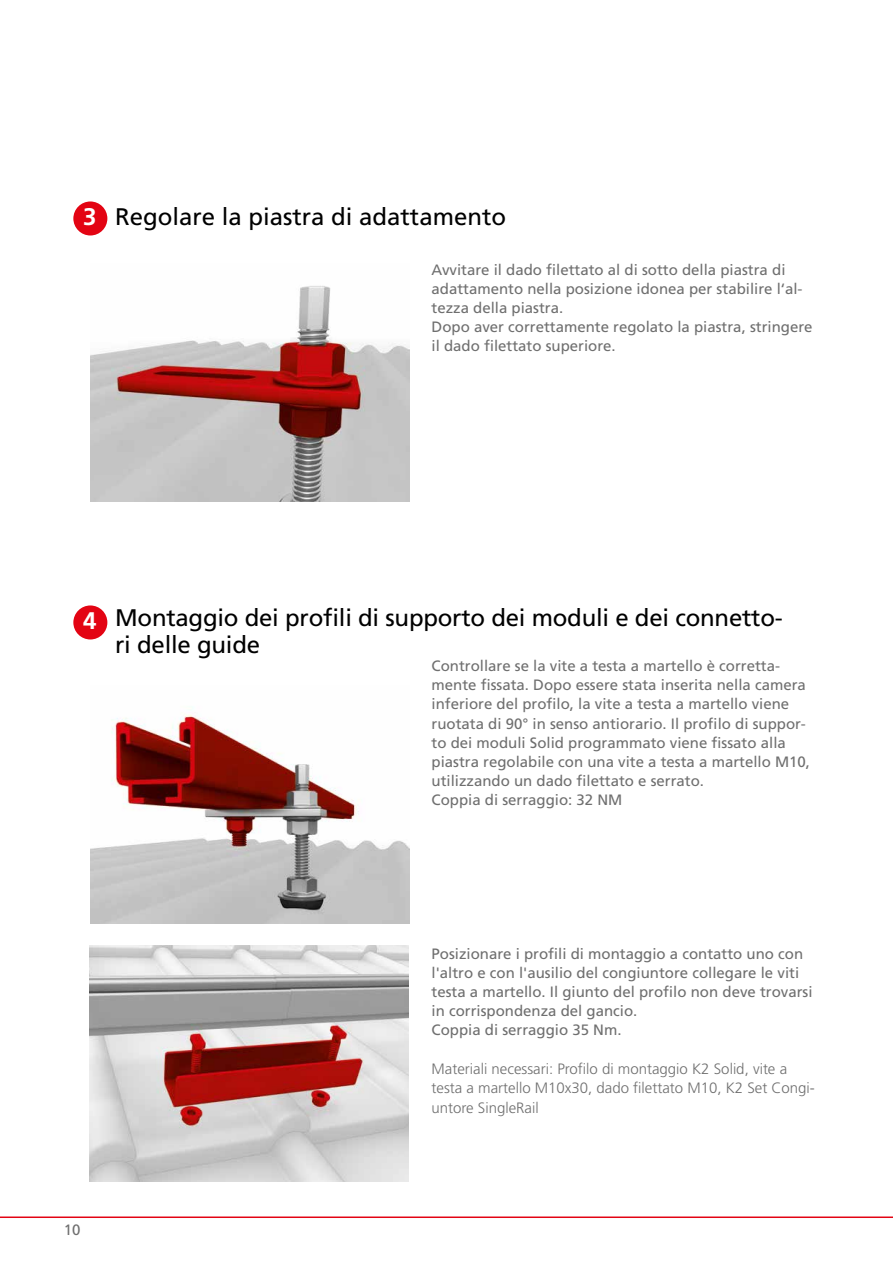
<style>
.page{position:relative;width:893px;height:1263px;background:#fff}
.page>*{position:absolute;margin:0;border:0;box-sizing:border-box;transform-origin:0 0}
.t1{font:24px/27px "Frutiger LT Std";letter-spacing:-.01em;color:#000}
.t2{font:15px/19px "Frutiger LT Std";color:#6f6f6f}
.t3{font:300 15px/19.5px "Frutiger LT Std";color:#6f6f6f}
.s1{font-weight:700;color:#fff}
</style>
<div class="page">
<svg style="left:0;top:1216px;width:893px;height:2px;background:#ea434f"></svg>
<div style="left:73px;top:201px;width:34px;height:34px;background:#e30413;border-radius:50%"></div>
<img style="left:90px;top:286px;width:319px;height:216px">
<div style="left:73px;top:605px;width:34px;height:34px;background:#e30413;border-radius:50%"></div>
<img style="left:90px;top:707px;width:319px;height:217px">
<img style="left:89px;top:945px;width:319px;height:236px">
<h1 class="t1" style="left:83px;top:204px;width:424px"><span class="s1">3</span> Regolare la piastra di adattamento</h1>
<p class="t2" style="left:432px;top:260px;width:382px">Avvitare il dado filettato al di sotto della piastra di adattamento nella posizione idonea per stabilire l‘al&shy;tezza della piastra.<br>Dopo aver correttamente regolato la piastra, stringere il dado filettato superiore.</p>
<h1 class="t1" style="left:115px;top:604px;width:669px;text-indent:-32px"><span class="s1">4</span> Montaggio dei profili di supporto dei moduli e dei connetto&shy;ri delle guide</h1>
<p class="t2" style="left:432px;top:657px;width:380px">Controllare se la vite a testa a martello è corretta&shy;mente fissata. Dopo essere stata inserita nella camera inferiore del profilo, la vite a testa a martello viene ruotata di 90° in senso antiorario. Il profilo di suppor&shy;to dei moduli Solid programmato viene fissato alla piastra regolabile con una vite a testa a martello M10, utilizzando un dado filettato e serrato.<br>Coppia di serraggio: 32 NM</p>
<p class="t2" style="left:64px;top:1220px;width:18px">10</p>
<p class="t2" style="left:432px;top:944px;width:382px">Posizionare i profili di montaggio a contatto uno con l'altro e con l'ausilio del congiuntore collegare le viti testa a martello. Il giunto del profilo non deve trovarsi in corrispondenza del gancio.<br>Coppia di serraggio 35 Nm.</p>
<p class="t3" style="left:432px;top:1059px;width:385px">Materiali necessari: Profilo di montaggio K2 Solid, vite a testa a martello M10x30, dado filettato M10, K2 Set Congi&shy;untore SingleRail</p>
</div>
